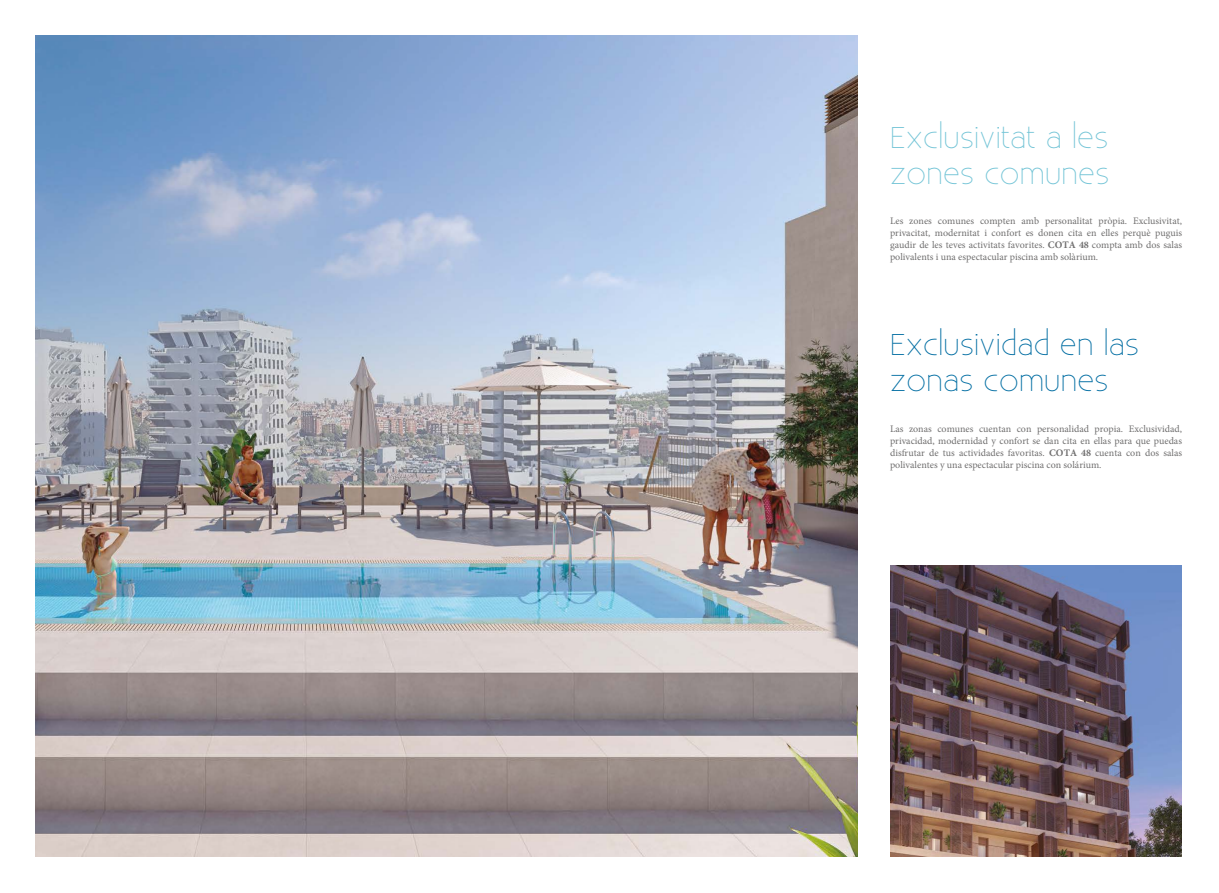
<style>
.page{position:relative;width:1219px;height:893px;background:#fff}
.page>*{position:absolute;margin:0;border:0;box-sizing:border-box;transform-origin:0 0}
.t1{font:300 30px/36px "Existence";letter-spacing:.01em;color:#006da2}
.t2{font:300 30px/36px "Existence";letter-spacing:.01em;color:#73c4d6}
.t3{font:10px/12px "Minion Pro";color:#706f6f;text-align:justify}
.s1{font-weight:700}
</style>
<div class="page">
<img style="left:36px;top:35px;width:821px;height:822px">
<img style="left:890px;top:566px;width:291px;height:291px">
<h1 class="t2" style="left:890px;top:121px;width:221px">Exclusivitat a les zones comunes</h1>
<p class="t3" style="left:890px;top:215px;width:294px">Les zones comunes compten amb personalitat pròpia. Exclusivitat, privacitat, modernitat i confort es donen cita en elles perquè puguis gaudir de les teves activitats favorites. <span class="s1">COTA 48</span> compta amb dos salas polivalents i una espectacular piscina amb solàrium.</p>
<h1 class="t1" style="left:890px;top:328px;width:250px">Exclusividad en las zonas comunes</h1>
<p class="t3" style="left:890px;top:422px;width:294px">Las zonas comunes cuentan con personalidad propia. Exclusividad, privacidad, modernidad y confort se dan cita en ellas para que puedas disfrutar de tus actividades favoritas. <span class="s1">COTA 48</span> cuenta con dos salas polivalentes y una espectacular piscina con solárium.</p>
</div>
